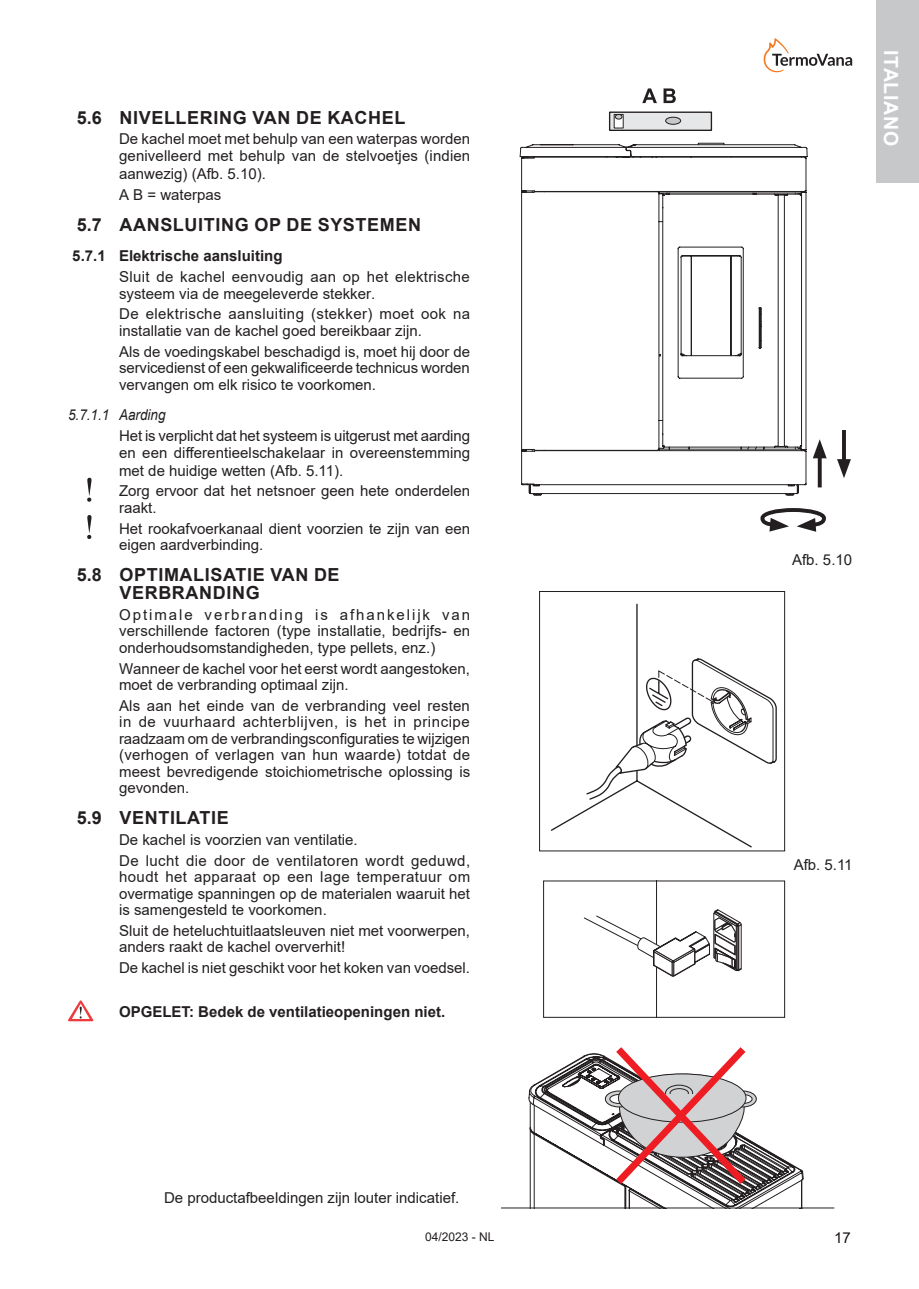
<style>
.page{position:relative;width:919px;height:1289px;background:#fff}
.page>*{position:absolute;margin:0;border:0;box-sizing:border-box;transform-origin:0 0}
.t1{font:700 19.5px "Arial";letter-spacing:.035em;color:#fff}
.t2{font:700 18px/18px "Arial";letter-spacing:.035em;color:#231f20}
.t3{font:15px/16.5px "Arial";color:#231f20}
.t4{font:15px/16.5px "Arial";letter-spacing:.02em;color:#231f20}
.t5{font:15px/20.7px "Arial";letter-spacing:.025em;color:#231f20}
.t6{font:700 15px "Arial";color:#231f20}
.t7{font:italic 15px "Arial";color:#231f20;scale:.9 1}
.t8{font:15px "Arial";color:#171311}
.t9{font:12px "Arial";color:#231f20}
</style>
<div class="page">
<svg style="left:817px;top:458px;width:4px;height:29px"></svg>
<svg style="left:813px;top:439px;width:13px;height:19px"></svg>
<hr style="left:842px;top:430px;width:3px;height:36px;background:#231f20">
<svg style="left:837px;top:459px;width:13px;height:19px"></svg>
<svg style="left:760px;top:508px;width:66px;height:24px"></svg>
<hr style="left:501px;top:1207px;width:333px;height:1px;background:#231f20">
<svg style="left:526px;top:1047px;width:278px;height:161px"></svg>
<svg style="left:550px;top:603px;width:227px;height:245px"></svg>
<div style="left:539px;top:591px;width:245px;height:260px;border:1px solid #231f20"></div>
<svg style="left:584px;top:882px;width:158px;height:133px"></svg>
<svg style="left:519px;top:144px;width:289px;height:352px"></svg>
<svg style="left:642px;top:88px;width:15px;height:15px"></svg>
<svg style="left:663px;top:88px;width:12px;height:15px"></svg>
<div style="left:609px;top:112px;width:102px;height:18px;background:#e6e7e9"></div>
<div style="left:609px;top:111px;width:103px;height:20px;border:1px solid #231f20"></div>
<div style="left:665px;top:117px;width:15px;height:7px;background:#c7c8ca;border-radius:50%"></div>
<div style="left:665px;top:117px;width:15px;height:7px;border:1px solid #231f20;border-radius:50%"></div>
<div style="left:614px;top:114px;width:9px;height:14px;background:#fff"></div>
<svg style="left:615px;top:114px;width:7px;height:5px"></svg>
<div style="left:876px;top:0;width:42px;height:183px;background:#c7c8ca"></div>
<svg style="left:87px;top:478px;width:4px;height:24px"></svg>
<svg style="left:87px;top:515px;width:4px;height:24px"></svg>
<svg style="left:68px;top:1000px;width:25px;height:21px"></svg>
<svg style="left:763px;top:38px;width:89px;height:34px"></svg>
<p class="t2" style="left:77px;top:109px;width:330px">5.6 NIVELLERING VAN DE KACHEL</p>
<p class="t3" style="left:119px;top:131px;width:352px">De kachel moet met behulp van een waterpas worden genivelleerd met behulp van de stelvoetjes (indien</p>
<p class="t3" style="left:119px;top:163px;width:148px;line-height:20.7px">aanwezig) (Afb. 5.10).<br>A B = waterpas</p>
<p class="t2" style="left:77px;top:215px;width:346px">5.7 AANSLUITING OP DE SYSTEMEN</p>
<p class="t6" style="left:72px;top:245px;width:212px">5.7.1 Elektrische aansluiting</p>
<p class="t4" style="left:119px;top:268px;width:352px">Sluit de kachel eenvoudig aan op het elektrische systeem via de meegeleverde stekker.</p>
<p class="t3" style="left:119px;top:306px;width:352px">De elektrische aansluiting (stekker) moet ook na installatie van de kachel goed bereikbaar zijn.</p>
<p class="t3" style="left:119px;top:343px;width:352px;text-align:justify">Als de voedingskabel beschadigd is, moet hij door de servicedienst of een gekwalificeerde technicus worden vervangen om elk risico te voorkomen.</p>
<p class="t7" style="left:68px;top:405px;width:110px">5.7.1.1 Aarding</p>
<p class="t3" style="left:119px;top:427px;width:352px">Het is verplicht dat het systeem is uitgerust met aarding en een differentieelschakelaar in overeenstemming</p>
<p class="t3" style="left:119px;top:460px;width:352px;line-height:20.7px">met de huidige wetten (Afb. 5.11).<br>Zorg ervoor dat het netsnoer geen hete onderdelen</p>
<p class="t3" style="left:119px;top:497px;width:352px;line-height:20.7px">raakt.<br>Het rookafvoerkanaal dient voorzien te zijn van een</p>
<p class="t3" style="left:119px;top:536px;width:146px">eigen aardverbinding.</p>
<p class="t2" style="left:119px;top:566px;width:222px;text-indent:-43px">5.8 OPTIMALISATIE VAN DE<br>VERBRANDING</p>
<p class="t3" style="left:119px;top:606px;width:352px;text-align:justify">Optimale verbranding is afhankelijk van verschillende factoren (type installatie, bedrijfs- en onderhoudsomstandigheden, type pellets, enz.)</p>
<p class="t3" style="left:119px;top:660px;width:352px">Wanneer de kachel voor het eerst wordt aangestoken, moet de verbranding optimaal zijn.</p>
<p class="t3" style="left:119px;top:697px;width:352px;text-align:justify">Als aan het einde van de verbranding veel resten in de vuurhaard achterblijven, is het in principe raadzaam om de verbrandingsconfiguraties te wijzigen (verhogen of verlagen van hun waarde) totdat de meest bevredigende stoichiometrische oplossing is gevonden.</p>
<p class="t2" style="left:77px;top:809px;width:153px">5.9 VENTILATIE</p>
<p class="t5" style="left:119px;top:829px;width:352px">De kachel is voorzien van ventilatie.<br>De lucht die door de ventilatoren wordt geduwd,</p>
<p class="t3" style="left:119px;top:868px;width:352px;text-align:justify">houdt het apparaat op een lage temperatuur om overmatige spanningen op de materialen waaruit het is samengesteld te voorkomen.</p>
<p class="t3" style="left:119px;top:922px;width:352px">Sluit de heteluchtuitlaatsleuven niet met voorwerpen, anders raakt de kachel oververhit!</p>
<p class="t3" style="left:119px;top:959px;width:352px">De kachel is niet geschikt voor het koken van voedsel.</p>
<p class="t6" style="left:119px;top:1001px;width:327px">OPGELET: Bedek de ventilatieopeningen niet.</p>
<h1 class="t1" style="left:904px;top:50px;width:97px;rotate:90deg">ITALIANO</h1>
<p class="t3" style="left:792px;top:551px;width:62px">Afb. 5.10</p>
<p class="t3" style="left:793px;top:856px;width:60px">Afb. 5.11</p>
<p class="t3" style="left:164px;top:1189px;width:297px">De productafbeeldingen zijn louter indicatief.</p>
<p class="t9" style="left:425px;top:1228px;width:71px">04/2023 - NL</p>
<p class="t8" style="left:834px;top:1227px;width:18px">17</p>
</div>
